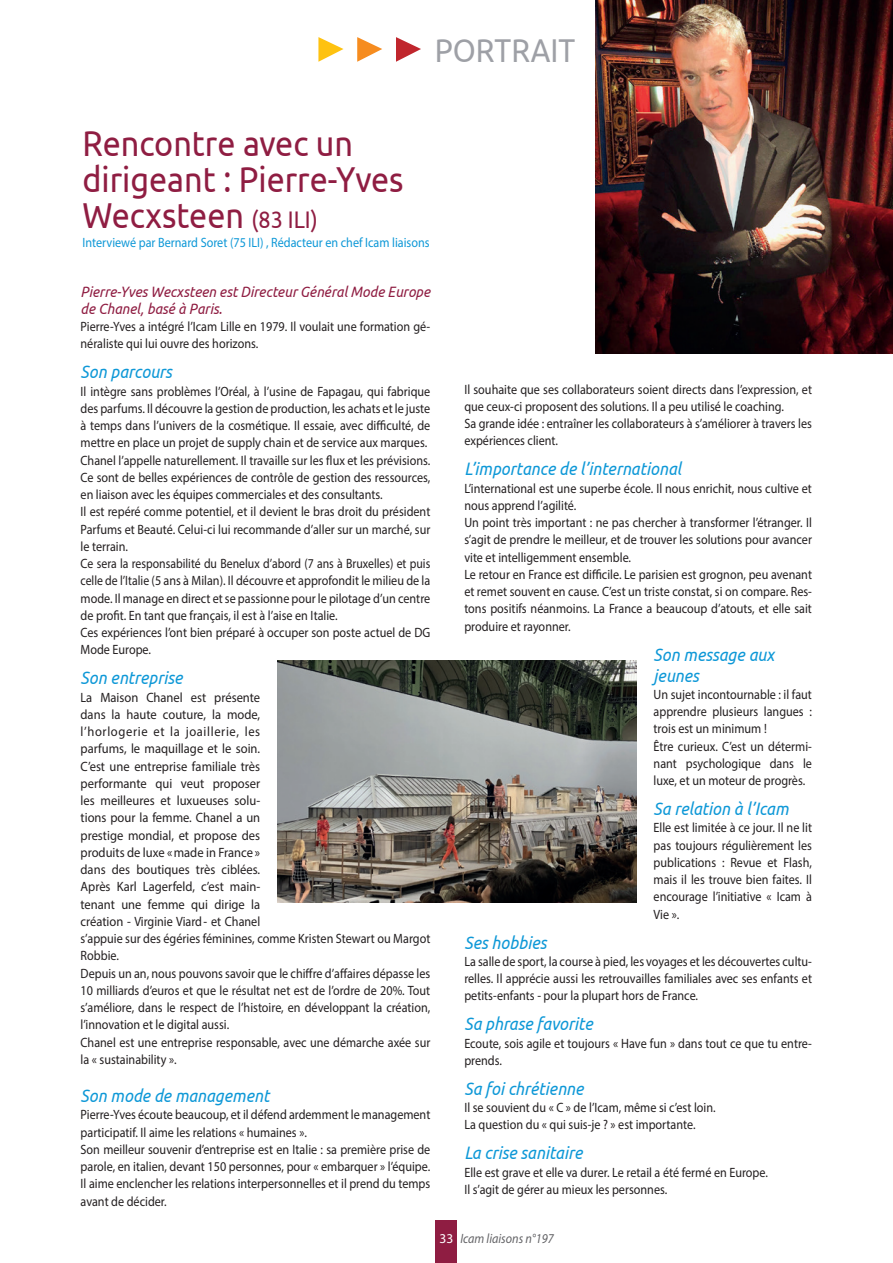
<style>
.page{position:relative;width:893px;height:1263px;background:#fff}
.page>*{position:absolute;margin:0;border:0;box-sizing:border-box;transform-origin:0 0}
.t1{font:36px/36px "Ubuntu";color:#8f1d42;scale:.9 1}
.t2{font:33px "Ubuntu";color:#9ea0a6;scale:.9 1}
.t3{font:italic 18px/21px "Ubuntu";color:#0e98d7;scale:.9 1}
.t4{font:italic 15px/17.2px "Ubuntu";color:#8f1d42;scale:.92 1}
.t5{font:13.5px/17.2px "Myriad Pro";color:#231f20;text-align:justify;scale:.9 1}
.t6{font:13.5px "Myriad Pro";color:#0e98d7;scale:.9 1}
.t7{font:italic 13.5px "Myriad Pro";color:#636366;scale:.9 1}
.t8{font:13.5px "Myriad Pro";color:#fff}
.s1{font-size:24px}
</style>
<div class="page">
<div style="left:436px;top:1220px;width:21px;height:43px;background:#8f1d42"></div>
<img style="left:596px;top:0;width:297px;height:354px">
<svg style="left:318px;top:37px;width:25px;height:25px"></svg>
<svg style="left:357px;top:37px;width:25px;height:25px"></svg>
<svg style="left:396px;top:37px;width:25px;height:25px"></svg>
<img style="left:278px;top:660px;width:359px;height:242px">
<p class="t2" style="left:435px;top:30px;width:158px">PORTRAIT</p>
<p class="t1" style="left:82px;top:124px;width:302px">Rencontre avec un</p>
<p class="t1" style="left:82px;top:160px;width:358px">dirigeant : Pierre-Yves<br>Wecxsteen <span class="s1">(83 ILI)</span></p>
<p class="t6" style="left:82px;top:234px;width:387px">Interviewé par Bernard Soret (75 ILI) , Rédacteur en chef Icam liaisons</p>
<p class="t4" style="left:81px;top:282px;width:382px">Pierre-Yves Wecxsteen est Directeur Général Mode Europe de Chanel, basé à Paris.</p>
<p class="t5" style="left:81px;top:318px;width:390px">Pierre-Yves a intégré l’Icam Lille en 1979. Il voulait une formation gé&shy;néraliste qui lui ouvre des horizons.</p>
<p class="t3" style="left:81px;top:361px;width:103px">Son parcours</p>
<p class="t5" style="left:81px;top:382px;width:390px">Il intègre sans problèmes l’Oréal, à l’usine de Fapagau, qui fabrique des parfums. Il découvre la gestion de production, les achats et le juste à temps dans l’univers de la cosmétique. Il essaie, avec difficulté, de mettre en place un projet de supply chain et de service aux marques.</p>
<p class="t5" style="left:81px;top:451px;width:390px">Chanel l’appelle naturellement. Il travaille sur les flux et les prévisions.<br>Ce sont de belles expériences de contrôle de gestion des ressources, en liaison avec les équipes commerciales et des consultants.</p>
<p class="t5" style="left:81px;top:503px;width:390px">Il est repéré comme potentiel, et il devient le bras droit du président Parfums et Beauté. Celui-ci lui recommande d’aller sur un marché, sur le terrain.</p>
<p class="t5" style="left:81px;top:555px;width:390px">Ce sera la responsabilité du Benelux d’abord (7 ans à Bruxelles) et puis celle de l’Italie (5 ans à Milan). Il découvre et approfondit le milieu de la mode. Il manage en direct et se passionne pour le pilotage d’un centre de profit. En tant que français, il est à l’aise en Italie.</p>
<p class="t5" style="left:81px;top:624px;width:390px">Ces expériences l’ont bien préparé à occuper son poste actuel de DG<br>Mode Europe.</p>
<p class="t3" style="left:81px;top:667px;width:115px">Son entreprise</p>
<p class="t5" style="left:81px;top:688px;width:390px;text-align:left">La Maison Chanel est présente<br>dans la haute couture, la mode,<br>l’horlogerie et la joaillerie, les<br>parfums, le maquillage et le soin.<br>C’est une entreprise familiale très<br>performante qui veut proposer<br>les meilleures et luxueuses solu-<br>tions pour la femme. Chanel a un<br>prestige mondial, et propose des<br>produits de luxe « made in France »<br>dans des boutiques très ciblées.<br>Après Karl Lagerfeld, c’est main-<br>tenant une femme qui dirige la<br>création - Virginie Viard - et Chanel<br>s’appuie sur des égéries féminines, comme Kristen Stewart ou Margot Robbie.</p>
<p class="t5" style="left:81px;top:964px;width:390px">Depuis un an, nous pouvons savoir que le chiffre d’affaires dépasse les 10 milliards d’euros et que le résultat net est de l’ordre de 20%. Tout s’améliore, dans le respect de l’histoire, en développant la création, l’innovation et le digital aussi.</p>
<p class="t5" style="left:81px;top:1033px;width:390px">Chanel est une entreprise responsable, avec une démarche axée sur la « sustainability ».</p>
<p class="t3" style="left:81px;top:1085px;width:211px">Son mode de management</p>
<p class="t5" style="left:81px;top:1106px;width:390px">Pierre-Yves écoute beaucoup, et il défend ardemment le management participatif. Il aime les relations « humaines ».</p>
<p class="t5" style="left:81px;top:1140px;width:390px">Son meilleur souvenir d’entreprise est en Italie : sa première prise de parole, en italien, devant 150 personnes, pour « embarquer » l’équipe.<br>Il aime enclencher les relations interpersonnelles et il prend du temps avant de décider.</p>
<p class="t5" style="left:464px;top:380px;width:388px">Il souhaite que ses collaborateurs soient directs dans l’expression, et que ceux-ci proposent des solutions. Il a peu utilisé le coaching.</p>
<p class="t5" style="left:464px;top:415px;width:388px">Sa grande idée : entraîner les collaborateurs à s’améliorer à travers les expériences client.</p>
<p class="t3" style="left:464px;top:458px;width:243px">L’importance de l’international</p>
<p class="t5" style="left:464px;top:479px;width:388px">L’international est une superbe école. Il nous enrichit, nous cultive et nous apprend l’agilité.</p>
<p class="t5" style="left:464px;top:514px;width:388px">Un point très important : ne pas chercher à transformer l’étranger. Il s’agit de prendre le meilleur, et de trouver les solutions pour avancer vite et intelligemment ensemble.</p>
<p class="t5" style="left:464px;top:565px;width:388px">Le retour en France est difficile. Le parisien est grognon, peu avenant et remet souvent en cause. C’est un triste constat, si on compare. Res&shy;tons positifs néanmoins. La France a beaucoup d’atouts, et elle sait produire et rayonner.</p>
<p class="t3" style="left:654px;top:643px;width:136px">Son message aux jeunes</p>
<p class="t5" style="left:654px;top:685px;width:177px">Un sujet incontournable : il faut apprendre plusieurs langues : trois est un minimum !</p>
<p class="t5" style="left:654px;top:737px;width:177px">Être curieux. C’est un détermi&shy;nant psychologique dans le luxe, et un moteur de progrès.</p>
<p class="t3" style="left:654px;top:798px;width:151px">Sa relation à l’Icam</p>
<p class="t5" style="left:654px;top:819px;width:177px">Elle est limitée à ce jour. Il ne lit pas toujours régulièrement les publications : Revue et Flash, mais il les trouve bien faites. Il encourage l’initiative « Icam à Vie ».</p>
<p class="t3" style="left:464px;top:931px;width:93px">Ses hobbies</p>
<p class="t5" style="left:464px;top:952px;width:388px">La salle de sport, la course à pied, les voyages et les découvertes cultu&shy;relles. Il apprécie aussi les retrouvailles familiales avec ses enfants et petits-enfants - pour la plupart hors de France.</p>
<p class="t3" style="left:464px;top:1013px;width:144px">Sa phrase favorite</p>
<p class="t5" style="left:464px;top:1034px;width:388px">Ecoute, sois agile et toujours « Have fun » dans tout ce que tu entre&shy;prends.</p>
<p class="t3" style="left:464px;top:1077px;width:134px">Sa foi chrétienne</p>
<p class="t5" style="left:464px;top:1099px;width:281px">Il se souvient du « C » de l’Icam, même si c’est loin.</p>
<p class="t5" style="left:464px;top:1116px;width:258px">La question du « qui suis-je ? » est importante.</p>
<p class="t3" style="left:464px;top:1142px;width:133px">La crise sanitaire</p>
<p class="t5" style="left:464px;top:1163px;width:339px">Elle est grave et elle va durer. Le retail a été fermé en Europe.</p>
<p class="t5" style="left:464px;top:1180px;width:227px">Il s’agit de gérer au mieux les personnes.</p>
<p class="t8" style="left:439px;top:1230px;width:15px">33</p>
<p class="t7" style="left:460px;top:1230px;width:105px">Icam liaisons n°197</p>
</div>
